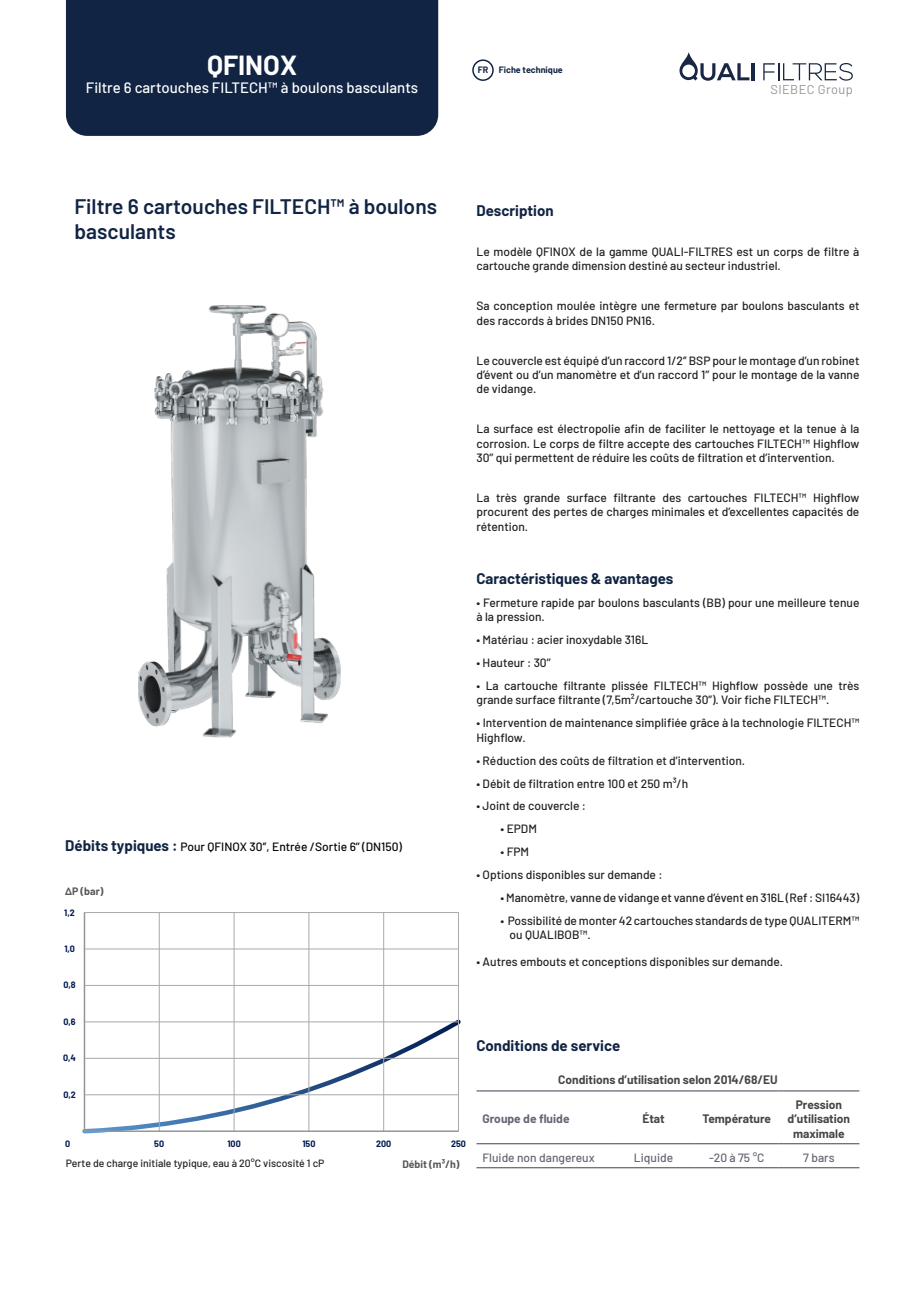
<style>
.page{position:relative;width:919px;height:1289px;background:#fff}
.page>*{position:absolute;margin:0;border:0;box-sizing:border-box;transform-origin:0 0}
.t1{font:700 27px "Barlow";color:#fff}
.t2{font:600 21px/25.2px "Barlow";color:#112443}
.t3{font:700 15px "Barlow";color:#112443}
.t4{font:500 15px "Barlow";color:#fff}
.t5{font:12.9px "Barlow";letter-spacing:.03em;color:#969696}
.t6{font:500 12px/14.4px "Barlow";color:#231f20}
.t7{font:700 12px/14.4px "Barlow";color:#464646;text-align:center}
.t8{font:500 12px "Barlow";color:#040503}
.t9{font:500 12px "Barlow";color:#646473}
.t10{font:700 12px "Barlow";color:#646473}
.t11{font:500 10.5px "Barlow";color:#231f20}
.t12{font:700 10.5px "Barlow";color:#57585a}
.t13{font:700 9px "Barlow";color:#001950}
.t14{font:700 9px "Barlow";color:#112443}
.s1{font-weight:700;font-size:15px;color:#112443}
</style>
<div class="page">
<hr style="left:476px;top:1167px;width:136px;height:1px;background:#414150">
<hr style="left:612px;top:1167px;width:83px;height:1px;background:#414150">
<hr style="left:695px;top:1167px;width:83px;height:1px;background:#414150">
<hr style="left:778px;top:1167px;width:81px;height:1px;background:#414150">
<hr style="left:476px;top:1090px;width:136px;height:1px;background:#414150">
<hr style="left:612px;top:1090px;width:83px;height:1px;background:#414150">
<hr style="left:695px;top:1090px;width:83px;height:1px;background:#414150">
<hr style="left:778px;top:1090px;width:81px;height:1px;background:#414150">
<hr style="left:476px;top:1143px;width:136px;height:1px;background:#414150">
<hr style="left:612px;top:1143px;width:83px;height:1px;background:#414150">
<hr style="left:695px;top:1143px;width:83px;height:1px;background:#414150">
<hr style="left:778px;top:1143px;width:81px;height:1px;background:#414150">
<div style="left:66px;top:0;width:372px;height:136px;background:#112443"></div>
<div style="left:472px;top:59px;width:21px;height:22px;border:2px solid #112443;border-radius:50%"></div>
<hr style="left:751px;top:63px;width:3px;height:17px;background:#192644">
<svg style="left:763px;top:63px;width:89px;height:18px"></svg>
<svg style="left:679px;top:52px;width:70px;height:29px"></svg>
<img style="left:138px;top:305px;width:203px;height:433px">
<svg style="left:83px;top:912px;width:377px;height:220px"></svg>
<h1 class="t1" style="left:207px;top:45px;width:91px">QFINOX</h1>
<p class="t4" style="left:86px;top:76px;width:334px">Filtre 6 cartouches FILTECH™ à boulons basculants</p>
<p class="t14" style="left:477px;top:63px;width:87px">FR Fiche technique</p>
<p class="t5" style="left:770px;top:80px;width:84px">SIEBEC Group</p>
<h2 class="t2" style="left:74px;top:192px;width:364px">Filtre 6 cartouches FILTECH™ à boulons basculants</h2>
<p class="t3" style="left:476px;top:199px;width:79px">Description</p>
<p class="t6" style="left:476px;top:243px;width:384px">Le modèle QFINOX de la gamme QUALI-FILTRES est un corps de filtre à cartouche grande dimension destiné au secteur industriel.</p>
<p class="t6" style="left:476px;top:298px;width:384px">Sa conception moulée intègre une fermeture par boulons basculants et des raccords à brides DN150 PN16.</p>
<p class="t6" style="left:476px;top:352px;width:384px;text-align:justify">Le couvercle est équipé d’un raccord 1/2’’ BSP pour le montage d’un robinet d’évent ou d’un manomètre et d’un raccord 1’’ pour le montage de la vanne de vidange.</p>
<p class="t6" style="left:476px;top:421px;width:384px;text-align:justify">La surface est électropolie afin de faciliter le nettoyage et la tenue à la corrosion. Le corps de filtre accepte des cartouches FILTECH™ Highflow 30’’ qui permettent de réduire les coûts de filtration et d’intervention.</p>
<p class="t6" style="left:476px;top:489px;width:384px;text-align:justify">La très grande surface filtrante des cartouches FILTECH™ Highflow procurent des pertes de charges minimales et d’excellentes capacités de rétention.</p>
<p class="t8" style="left:65px;top:837px;width:338px"><span class="s1">Débits typiques :</span> Pour QFINOX 30’’, Entrée /Sortie 6’’ (DN150)</p>
<p class="t12" style="left:65px;top:883px;width:40px">ΔP (bar)</p>
<p class="t13" style="left:64px;top:905px;width:12px">1,2</p>
<p class="t13" style="left:64px;top:942px;width:12px">1,0</p>
<p class="t13" style="left:63px;top:978px;width:14px">0,8</p>
<p class="t3" style="left:476px;top:567px;width:198px">Caractéristiques &amp; avantages</p>
<p class="t6" style="left:476px;top:594px;width:384px">• Fermeture rapide par boulons basculants (BB) pour une meilleure tenue à la pression.</p>
<p class="t6" style="left:476px;top:631px;width:173px">• Matériau : acier inoxydable 316L</p>
<p class="t6" style="left:476px;top:654px;width:76px">• Hauteur : 30’’</p>
<p class="t6" style="left:476px;top:677px;width:384px">• La cartouche filtrante plissée FILTECH™ Highflow possède une très grande surface filtrante (7,5m²/cartouche 30”). Voir fiche FILTECH™.</p>
<p class="t6" style="left:476px;top:714px;width:384px">• Intervention de maintenance simplifiée grâce à la technologie FILTECH™<br>Highflow.</p>
<p class="t6" style="left:476px;top:752px;width:270px">• Réduction des coûts de filtration et d’intervention.</p>
<p class="t6" style="left:476px;top:775px;width:213px">• Débit de filtration entre 100 et 250 m³/h</p>
<p class="t6" style="left:476px;top:798px;width:111px">• Joint de couvercle :</p>
<p class="t6" style="left:500px;top:820px;width:38px">• EPDM</p>
<p class="t6" style="left:500px;top:843px;width:30px">• FPM</p>
<p class="t6" style="left:476px;top:866px;width:188px">• Options disponibles sur demande :</p>
<p class="t6" style="left:500px;top:889px;width:360px">• Manomètre, vanne de vidange et vanne d’évent en 316L (Ref : SI16443)</p>
<p class="t6" style="left:509px;top:912px;width:351px;text-indent:-9px">• Possibilité de monter 42 cartouches standards de type QUALITERM™ ou QUALIBOB™.</p>
<p class="t6" style="left:476px;top:953px;width:308px">• Autres embouts et conceptions disponibles sur demande.</p>
<p class="t13" style="left:63px;top:1014px;width:14px">0,6</p>
<p class="t13" style="left:63px;top:1051px;width:14px">0,4</p>
<p class="t13" style="left:63px;top:1087px;width:14px">0,2</p>
<p class="t13" style="left:65px;top:1137px;width:7px">0</p>
<p class="t13" style="left:154px;top:1137px;width:11px">50</p>
<p class="t13" style="left:227px;top:1137px;width:15px">100</p>
<p class="t13" style="left:302px;top:1137px;width:15px">150</p>
<p class="t13" style="left:376px;top:1137px;width:17px">200</p>
<p class="t13" style="left:451px;top:1137px;width:16px">250</p>
<p class="t11" style="left:66px;top:1155px;width:260px">Perte de charge initiale typique, eau à 20°C viscosité 1 cP</p>
<p class="t12" style="left:402px;top:1156px;width:59px">Débit (m³/h)</p>
<p class="t3" style="left:476px;top:1034px;width:145px">Conditions de service</p>
<p class="t7" style="left:558px;top:1071px;width:221px">Conditions d’utilisation selon 2014/68/EU</p>
<p class="t10" style="left:482px;top:1110px;width:88px">Groupe de fluide</p>
<p class="t7" style="left:642px;top:1110px;width:24px">État</p>
<p class="t7" style="left:702px;top:1110px;width:70px">Température</p>
<p class="t7" style="left:787px;top:1096px;width:64px">Pression d’utilisation maximale</p>
<p class="t9" style="left:482px;top:1148px;width:114px">Fluide non dangereux</p>
<p class="t9" style="left:634px;top:1148px;width:41px">Liquide</p>
<p class="t9" style="left:709px;top:1148px;width:57px">-20 à 75 °C</p>
<p class="t9" style="left:803px;top:1148px;width:33px">7 bars</p>
</div>
